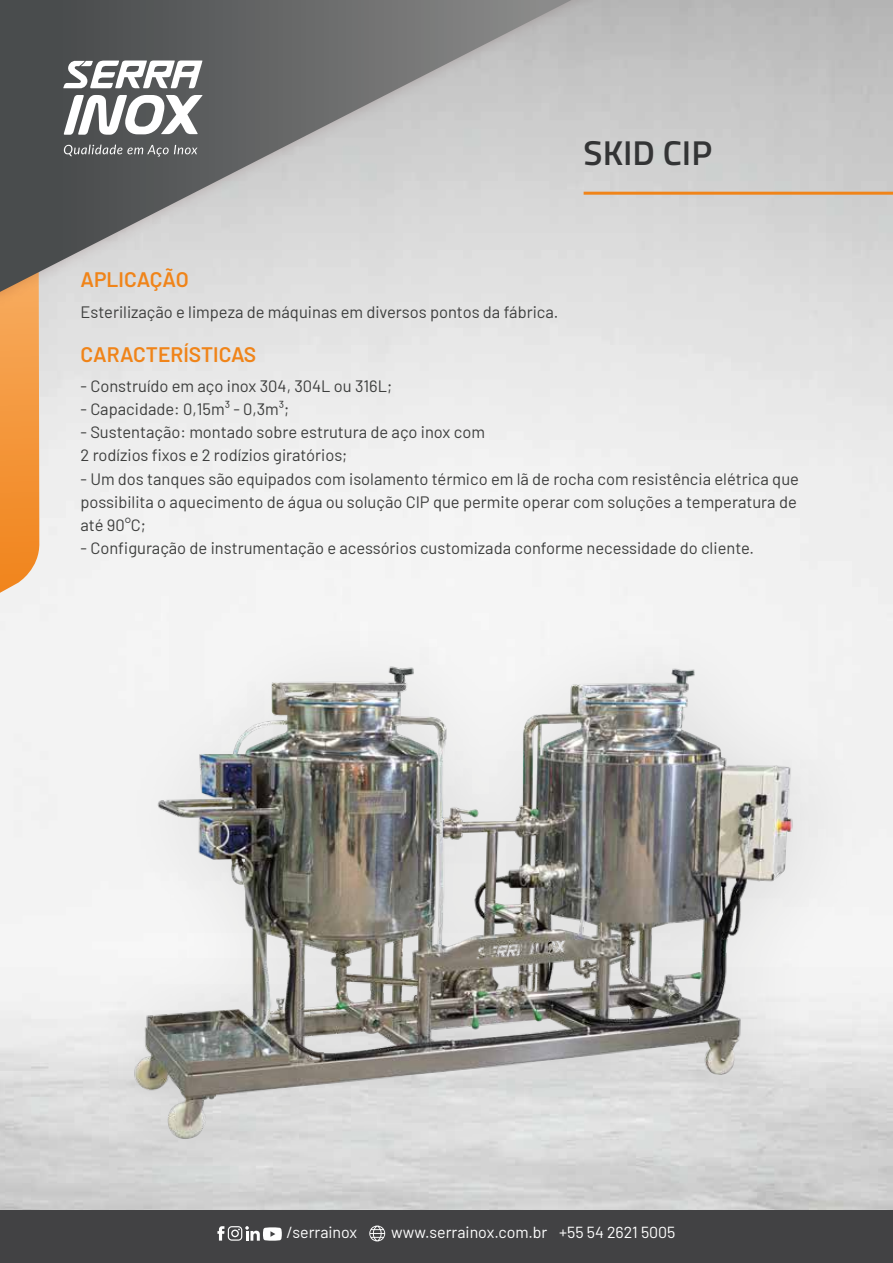
<style>
.page{position:relative;width:893px;height:1263px;background:#fff}
.page>*{position:absolute;margin:0;border:0;box-sizing:border-box;transform-origin:0 0}
.t1{font:600 34.5px "Titillium Web";color:#333435}
.t2{font:600 21px "Barlow";color:#f08419}
.t3{font:16.5px/23.2px "Barlow";color:#3d3e3d}
.t4{font:16.05px "Barlow";color:#fff}
</style>
<div class="page">
<div style="left:0;top:1210px;width:893px;height:53px;background:#424244"></div>
<svg style="left:0;top:321px;width:40px;height:272px;background:#f39942"></svg>
<img style="left:0;top:0;width:676px;height:321px">
<svg style="left:0;top:0;width:571px;height:292px;background:#9c9c9c"></svg>
<hr style="left:584px;top:192px;width:309px;height:3px;background:#f08419">
<svg style="left:64px;top:145px;width:134px;height:12px;background:#757778"></svg>
<svg style="left:63px;top:95px;width:140px;height:40px"></svg>
<svg style="left:63px;top:61px;width:139px;height:27px"></svg>
<img style="left:40px;top:573px;width:853px;height:669px">
<img style="left:98px;top:646px;width:716px;height:509px">
<h1 class="t1" style="left:584px;top:127px;width:130px">SKID CIP</h1>
<p class="t2" style="left:81px;top:264px;width:110px">APLICAÇÃO</p>
<p class="t3" style="left:81px;top:299px;width:479px">Esterilização e limpeza de máquinas em diversos pontos da fábrica.</p>
<p class="t2" style="left:81px;top:339px;width:177px">CARACTERÍSTICAS</p>
<p class="t3" style="left:81px;top:373px;width:313px">- Construído em aço inox 304, 304L ou 316L;</p>
<p class="t3" style="left:81px;top:396px;width:210px">- Capacidade: 0,15m³ - 0,3m³;</p>
<p class="t3" style="left:81px;top:419px;width:406px">- Sustentação: montado sobre estrutura de aço inox com<br>2 rodízios fixos e 2 rodízios giratórios;</p>
<p class="t3" style="left:81px;top:466px;width:720px">- Um dos tanques são equipados com isolamento térmico em lã de rocha com resistência elétrica que possibilita o aquecimento de água ou solução CIP que permite operar com soluções a temperatura de até 90°C;</p>
<p class="t3" style="left:81px;top:535px;width:675px">- Configuração de instrumentação e acessórios customizada conforme necessidade do cliente.</p>
<p class="t4" style="left:286px;top:1221px;width:72px">/serrainox</p>
<p class="t4" style="left:391px;top:1221px;width:286px">www.serrainox.com.br +55 54 2621 5005</p>
</div>
